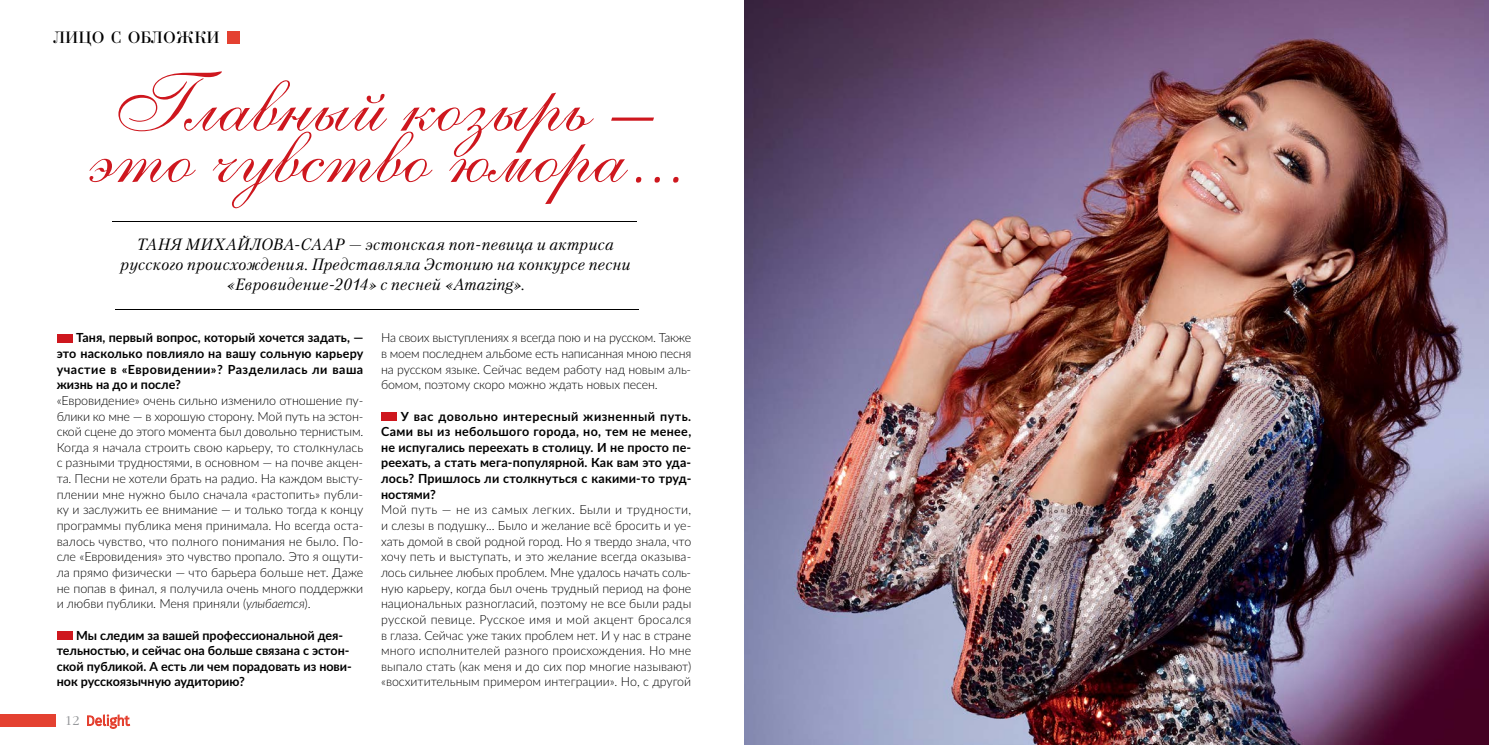
<style>
.page{position:relative;width:1489px;height:745px;background:#fff}
.page>*{position:absolute;margin:0;border:0;box-sizing:border-box;transform-origin:0 0}
.t1{font:83.75px "Allegro Script";color:#ce171e}
.t2{font:17.5px "Bodoni C";color:#000}
.t3{font:italic 16.25px/20px "Petersburg C";letter-spacing:.025em;color:#000;text-align:center}
.t4{font:300 12.5px/15.6px "Lato";letter-spacing:-.01em;color:#000;text-align:justify}
.t5{font:700 12.5px/15.6px "Lato";color:#000;text-align:justify}
.t6{font:300 12.5px "Garamond C";color:#939598}
.s1{font-style:italic}
</style>
<div class="page">
<div style="left:0;top:713px;width:56px;height:13px;background:#e44131"></div>
<svg style="left:87px;top:714px;width:43px;height:14px"></svg>
<div style="left:227px;top:31px;width:13px;height:13px;background:#e44131"></div>
<hr style="left:115px;top:309px;width:523px;height:1px;background:#000">
<hr style="left:112px;top:221px;width:524px;height:1px;background:#000">
<div style="left:57px;top:334px;width:15px;height:8px;background:#ce171e"></div>
<div style="left:57px;top:631px;width:15px;height:8px;background:#ce171e"></div>
<img style="left:744px;top:0;width:744px;height:744px">
<div style="left:381px;top:412px;width:16px;height:8px;background:#ce171e"></div>
<h2 class="t2" style="left:53px;top:28px;width:168px">ЛИЦО С ОБЛОЖКИ</h2>
<h1 class="t1" style="left:105px;top:53px;width:535px">Главный козырь –</h1>
<h1 class="t1" style="left:76px;top:105px;width:594px">это чувство юмора...</h1>
<h3 class="t3" style="left:120px;top:234px;width:511px">ТАНЯ МИХАЙЛОВА-СААР — эстонская поп-певица и актриса русского происхождения. Представляла Эстонию на конкурсе песни «Евровидение-2014» с песней «Amazing».</h3>
<p class="t5" style="left:57px;top:329px;width:308px;text-indent:19px">Таня, первый вопрос, который хочется задать, — это насколько повлияло на вашу сольную карьеру участие в «Евровидении»? Разделилась ли ваша жизнь на до и после?</p>
<p class="t4" style="left:57px;top:392px;width:308px">«Евровидение» очень сильно изменило отношение пу&shy;блики ко мне — в хорошую сторону. Мой путь на эстон&shy;ской сцене до этого момента был довольно тернистым.<br>Когда я начала строить свою карьеру, то столкнулась с разными трудностями, в основном — на почве акцен&shy;та. Песни не хотели брать на радио. На каждом высту&shy;плении мне нужно было сначала «растопить» публи&shy;ку и заслужить ее внимание — и только тогда к концу программы публика меня принимала. Но всегда оста&shy;валось чувство, что полного понимания не было. По&shy;сле «Евровидения» это чувство пропало. Это я ощути&shy;ла прямо физически — что барьера больше нет. Даже не попав в финал, я получила очень много поддержки и любви публики. Меня приняли (<span class="s1">улыбается</span>).</p>
<p class="t5" style="left:57px;top:626px;width:296px;text-align:left;text-indent:19px">Мы следим за вашей профессиональной дея&shy;тельностью, и сейчас она больше связана с эстон&shy;ской публикой. А есть ли чем порадовать из нови&shy;нок русскоязычную аудиторию?</p>
<p class="t4" style="left:381px;top:329px;width:311px">На своих выступлениях я всегда пою и на русском. Также в моем последнем альбоме есть написанная мною песня на русском языке. Сейчас ведем работу над новым аль&shy;бомом, поэтому скоро можно ждать новых песен.</p>
<p class="t5" style="left:381px;top:407px;width:312px;text-indent:20px">У вас довольно интересный жизненный путь.<br>Сами вы из небольшого города, но, тем не менее, не испугались переехать в столицу. И не просто пе&shy;реехать, а стать мега-популярной. Как вам это уда&shy;лось? Пришлось ли столкнуться с какими-то труд&shy;ностями?</p>
<p class="t4" style="left:381px;top:501px;width:312px">Мой путь — не из самых легких. Были и трудности, и слезы в подушку... Было и желание всё бросить и уе&shy;хать домой в свой родной город. Но я твердо знала, что хочу петь и выступать, и это желание всегда оказыва&shy;лось сильнее любых проблем. Мне удалось начать соль&shy;ную карьеру, когда был очень трудный период на фоне национальных разногласий, поэтому не все были рады русской певице. Русское имя и мой акцент бросался в глаза. Сейчас уже таких проблем нет. И у нас в стране много исполнителей разного происхождения. Но мне выпало стать (как меня и до сих пор многие называют) «восхитительным примером интеграции». Но, с другой</p>
<p class="t6" style="left:65px;top:713px;width:16px">12</p>
</div>
